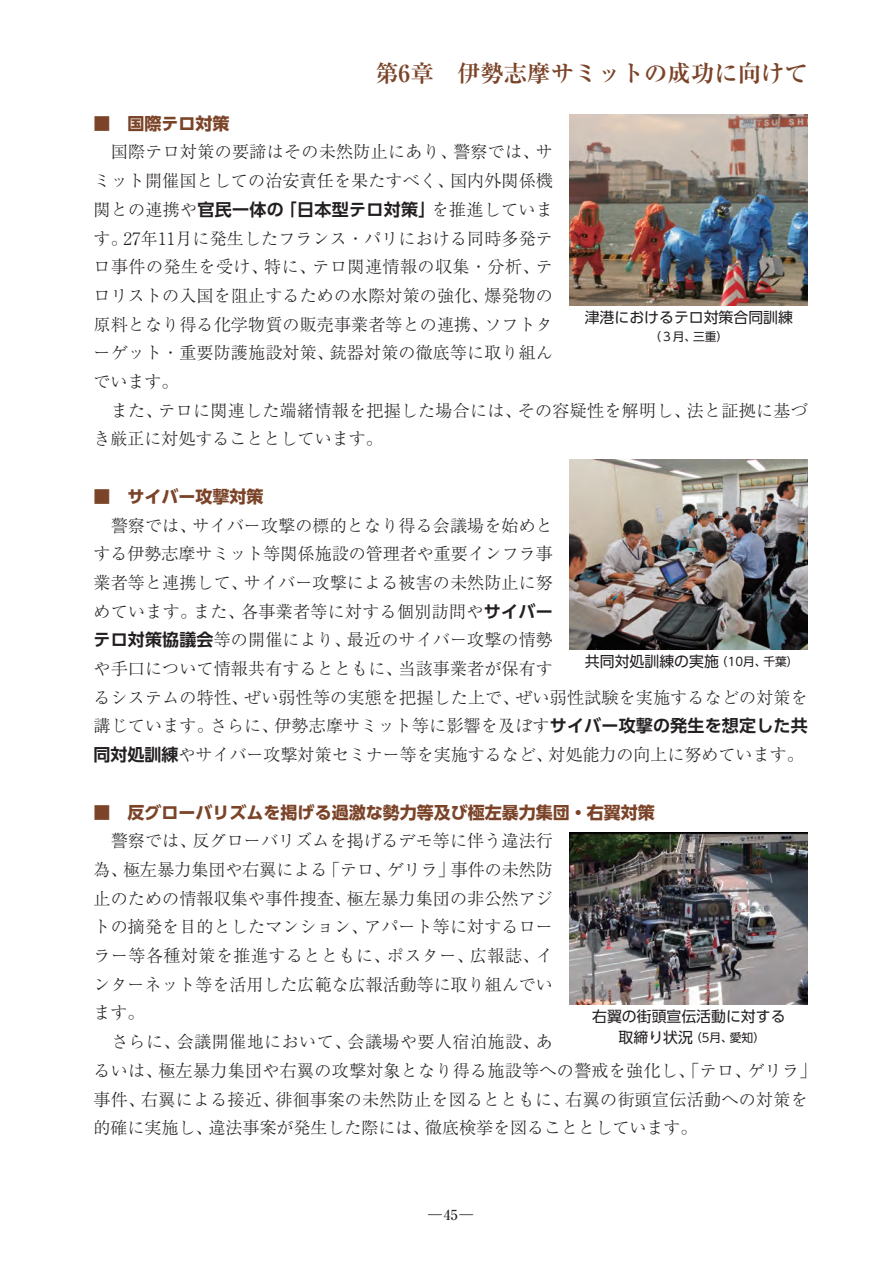
<style>
.page{position:relative;width:893px;height:1263px;background:#fff}
.page>*{position:absolute;margin:0;border:0;box-sizing:border-box;transform-origin:0 0}
.t1{font:700 23.4px "Ryumin Pro";color:#7b4429}
.t2{font:300 16.95px/28.7px "Ryumin Pro";letter-spacing:.01em;color:#231f20}
.t3{font:700 16.95px "UD Shin Go Pro";color:#7b4429}
.t4{font:700 16.95px "UD Shin Go Pro De";letter-spacing:.02em;color:#231f20}
.t5{font:14.85px "UD Shin Go Pro";color:#231f20}
.t6{font:300 13.8px "Ryumin Pro";color:#231f20}
.t7{font:11.7px "UD Shin Go Pro";color:#231f20}
.s1{font-family:"Ryumin Pro";font-weight:300}
.s2{font-family:"UD Shin Go Pro De";font-weight:700}
.s3{font-size:11.7px}
.s4{font-size:14.85px}
.s5{font-weight:500}
</style>
<div class="page">
<img style="left:570px;top:115px;width:238px;height:190px">
<img style="left:570px;top:459px;width:238px;height:191px">
<img style="left:570px;top:832px;width:238px;height:172px">
<h1 class="t1" style="left:375px;top:55px;width:434px">第6章　伊勢志摩サミットの成功に向けて</h1>
<p class="t3" style="left:94px;top:109px;width:138px">■　国際テロ対策</p>
<p class="t2" style="left:94px;top:136px;width:461px">　国際テロ対策の要諦はその未然防止にあり、警察では、サミット開催国としての治安責任を果たすべく、国内外関係機</p>
<p class="t4" style="left:94px;top:196px;width:461px"><span class="s1">関との連携や</span>官民一体の「日本型テロ対策」<span class="s1">を推進していま</span></p>
<p class="t2" style="left:94px;top:223px;width:716px">す。27年11月に発生したフランス・パリにおける同時多発テ<br>ロ事件の発生を受け、特に、テロ関連情報の収集・分析、テ<br>ロリストの入国を阻止するための水際対策の強化、爆発物の<br>原料となり得る化学物質の販売事業者等との連携、ソフトタ<br>ーゲット・重要防護施設対策、銃器対策の徹底等に取り組ん<br>でいます。<br>　また、テロに関連した端緒情報を把握した場合には、その容疑性を解明し、法と証拠に基づき厳正に対処することとしています。</p>
<p class="t5" style="left:585px;top:305px;width:210px">津港におけるテロ対策合同訓練</p>
<p class="t7" style="left:649px;top:327px;width:80px">（３月、三重）</p>
<p class="t3" style="left:94px;top:483px;width:172px">■　サイバー攻撃対策</p>
<p class="t2" style="left:94px;top:509px;width:716px">　警察では、サイバー攻撃の標的となり得る会議場を始めと<br>する伊勢志摩サミット等関係施設の管理者や重要インフラ事<br>業者等と連携して、サイバー攻撃による被害の未然防止に努<br>めています。また、各事業者等に対する個別訪問や<span class="s2">サイバー<br>テロ対策協議会</span>等の開催により、最近のサイバー攻撃の情勢<br>や手口について情報共有するとともに、当該事業者が保有す<br>るシステムの特性、ぜい弱性等の実態を把握した上で、ぜい弱性試験を実施するなどの対策を講じています。さらに、伊勢志摩サミット等に影響を及ぼす<span class="s2">サイバー攻撃の発生を想定した共同対処訓練</span>やサイバー攻撃対策セミナー等を実施するなど、対処能力の向上に努めています。</p>
<p class="t5" style="left:585px;top:650px;width:215px">共同対処訓練の実施<span class="s3">（10月、千葉）</span></p>
<p class="t3" style="left:94px;top:798px;width:563px">■　反グローバリズムを掲げる過激な勢力等及び極左暴力集団・右翼対策</p>
<p class="t2" style="left:94px;top:825px;width:724px">　警察では、反グローバリズムを掲げるデモ等に伴う違法行<br>為、極左暴力集団や右翼による「テロ、ゲリラ」事件の未然防<br>止のための情報収集や事件捜査、極左暴力集団の非公然アジ<br>トの摘発を目的としたマンション、アパート等に対するロー<br>ラー等各種対策を推進するとともに、ポスター、広報誌、イ<br>ンターネット等を活用した広範な広報活動等に取り組んでい<br>ます。<br>　さらに、会議開催地において、会議場や要人宿泊施設、あ<br>るいは、極左暴力集団や右翼の攻撃対象となり得る施設等への警戒を強化し、「テロ、ゲリラ」事件、右翼による接近、徘徊事案の未然防止を図るとともに、右翼の街頭宣伝活動への対策を的確に実施し、違法事案が発生した際には、徹底検挙を図ることとしています。</p>
<p class="t5" style="left:592px;top:1004px;width:195px">右翼の街頭宣伝活動に対する</p>
<p class="t7" style="left:619px;top:1028px;width:148px"><span class="s4">取締り状況</span>（5月、愛知）</p>
<p class="t6" style="left:428px;top:1202px;width:46px">—<span class="s5">45</span>—</p>
</div>
